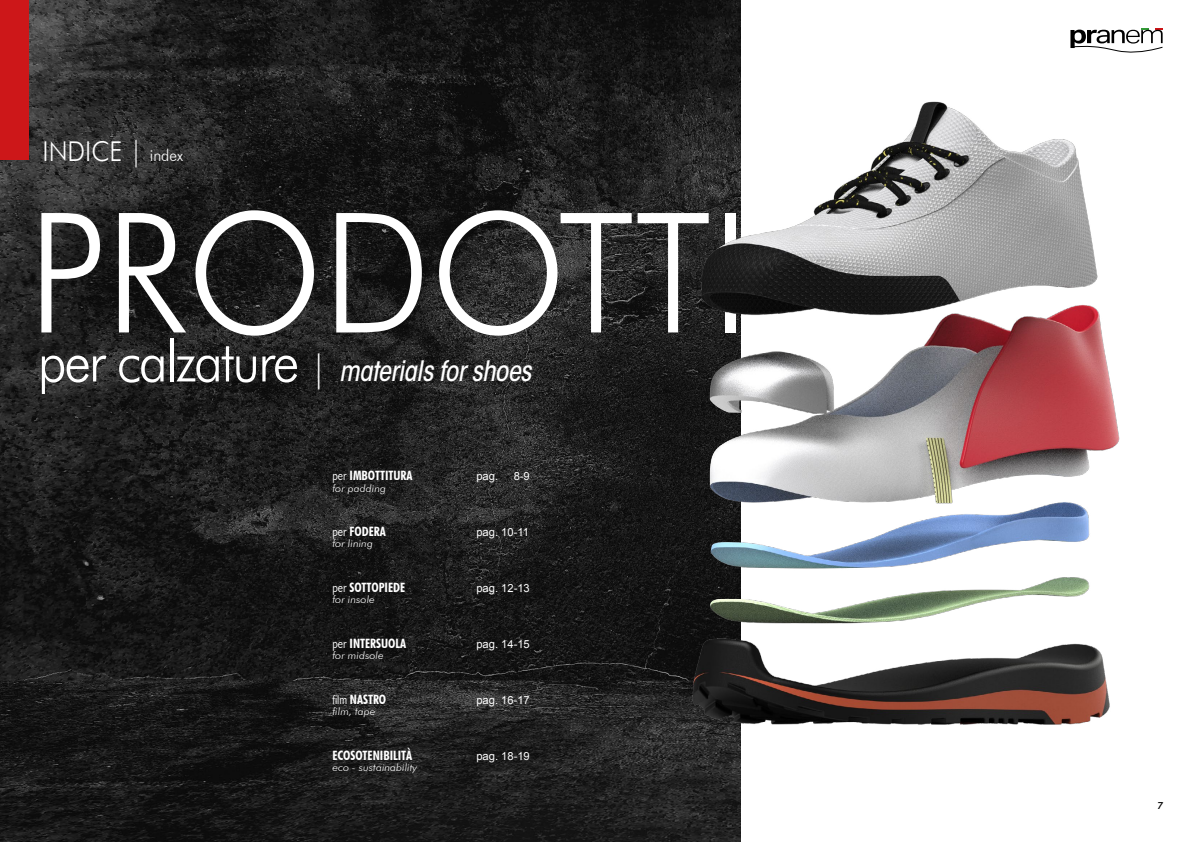
<style>
.page{position:relative;width:1191px;height:842px;background:#fff}
.page>*{position:absolute;margin:0;border:0;box-sizing:border-box;transform-origin:0 0}
.t1{font:300 167.1px "Futura BT";color:#fff;scale:.93 1}
.t2{font:italic 500 condensed 28px "ITC Avant Garde Std";letter-spacing:-.02em;color:#fff;scale:.96 1}
.t3{font:300 27.3px "Futura BT";color:#fff;scale:.93 1}
.t4{font:700 condensed 12.9px "Futura BT";color:#fff}
.t5{font:11.2px "Arial";color:#fff}
.t6{font:italic 300 10.3px "Futura BT";color:#fff;scale:1.08 1}
.t7{font:italic 500 10px "Aktiv Grotesk";color:#000}
.s1{font-size:16.4px}
.s2{font-family:"Futura BT";font-weight:300;font-style:normal;font-stretch:normal;font-size:57.6px}
.s3{font-family:"Futura BT";font-weight:300;font-style:normal;font-stretch:normal;font-size:36px}
.s4{font-family:"Abadi";font-weight:300}
</style>
<div class="page">
<svg style="left:1070px;top:28px;width:93px;height:25px"></svg>
<img style="left:0;top:0;width:740px;height:842px">
<div style="left:0;top:0;width:28px;height:160px;background:#cd1719"></div>
<img style="left:693px;top:81px;width:427px;height:670px">
<h3 class="t3" style="left:43px;top:135px;width:153px">INDICE | <span class="s1">index</span></h3>
<h1 class="t1" style="left:28px;top:172px;width:777px">PRODOTTI</h1>
<h2 class="t2" style="left:38px;top:354px;width:516px"><span class="s2">per calzature</span> <span class="s3">|</span> materials for shoes</h2>
<p class="t4" style="left:332px;top:468px;width:82px"><span class="s4">per</span> IMBOTTITURA</p>
<p class="t5" style="left:476px;top:469px;width:23px">pag.</p>
<p class="t5" style="left:514px;top:469px;width:18px">8-9</p>
<p class="t6" style="left:332px;top:482px;width:51px">for padding</p>
<p class="t4" style="left:332px;top:524px;width:55px"><span class="s4">per</span> FODERA</p>
<p class="t5" style="left:476px;top:525px;width:54px">pag. 10-11</p>
<p class="t6" style="left:332px;top:537px;width:39px">for lining</p>
<p class="t4" style="left:332px;top:580px;width:74px"><span class="s4">per</span> SOTTOPIEDE</p>
<p class="t5" style="left:476px;top:581px;width:55px">pag. 12-13</p>
<p class="t6" style="left:332px;top:593px;width:41px">for insole</p>
<p class="t4" style="left:332px;top:636px;width:75px"><span class="s4">per</span> INTERSUOLA</p>
<p class="t5" style="left:476px;top:637px;width:55px">pag. 14-15</p>
<p class="t6" style="left:332px;top:649px;width:49px">for midsole</p>
<p class="t4" style="left:332px;top:691px;width:55px"><span class="s4">film</span> NASTRO</p>
<p class="t5" style="left:476px;top:693px;width:55px">pag. 16-17</p>
<p class="t6" style="left:332px;top:705px;width:42px">film, tape</p>
<p class="t4" style="left:332px;top:747px;width:81px">ECOSOTENIBILITÀ</p>
<p class="t5" style="left:476px;top:748px;width:55px">pag. 18-19</p>
<p class="t6" style="left:332px;top:761px;width:80px">eco - sustainability</p>
<p class="t7" style="left:1156px;top:799px;width:7px">7</p>
</div>
